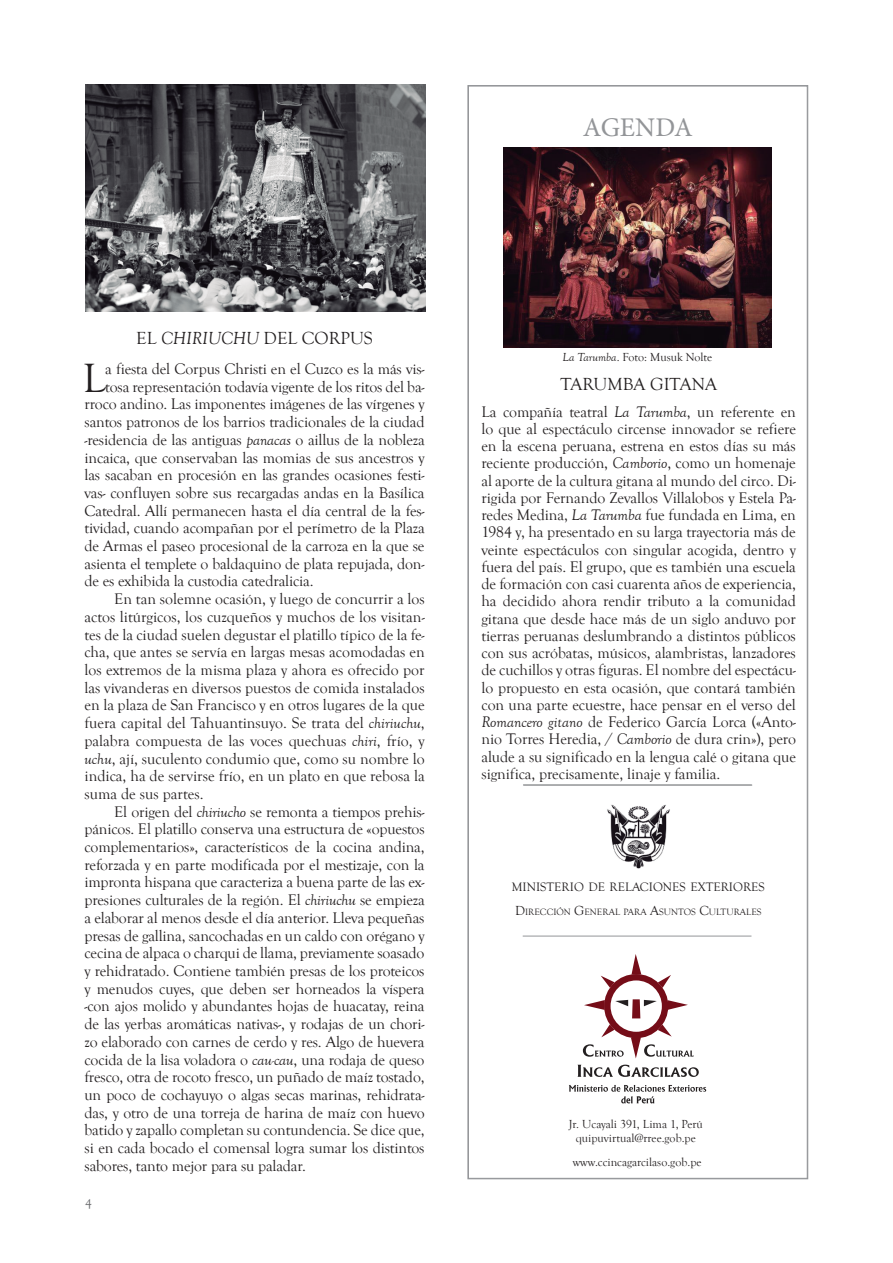
<style>
.page{position:relative;width:893px;height:1263px;background:#fff}
.page>*{position:absolute;margin:0;border:0;box-sizing:border-box;transform-origin:0 0}
.t1{font:42px "Goudy Old Style T";color:#231f20}
.t2{font:27px "Minion Pro";color:#939598}
.t3{font:18px "Goudy Old Style T";color:#231f20}
.t4{font:15.75px/17.2px "Goudy Old Style T";letter-spacing:-.01em;color:#231f20;text-align:justify}
.t5{font:13.5px "Goudy Old Style T";color:#6c6d70}
.t6{font:12.6px "Goudy Old Style T";color:#231f20}
.t7{font:12px/14.4px "Goudy Old Style T";color:#231f20;text-align:center}
.t8{font:9.45px "Goudy Old Style T";color:#231f20}
.s1{font-style:italic}
.s2{font-size:13.5px}
</style>
<div class="page">
<svg style="left:468px;top:85px;width:340px;height:1094px"></svg>
<hr style="left:523px;top:784px;width:229px;height:1px;background:#939598">
<hr style="left:523px;top:936px;width:228px;height:1px;background:#939598">
<svg style="left:583px;top:954px;width:111px;height:104px"></svg>
<svg style="left:577px;top:1065px;width:122px;height:12px"></svg>
<svg style="left:569px;top:1085px;width:137px;height:18px"></svg>
<hr style="left:523px;top:785px;width:229px;height:1px;background:#939598">
<img style="left:587px;top:800px;width:102px;height:72px">
<img style="left:85px;top:85px;width:340px;height:226px">
<img style="left:503px;top:147px;width:269px;height:201px">
<h2 class="t2" style="left:583px;top:109px;width:112px">AGENDA</h2>
<p class="t3" style="left:136px;top:328px;width:238px">EL <span class="s1">CHIRIUCHU</span> DEL CORPUS</p>
<h1 class="t1" style="left:83px;top:355px;width:24px">L</h1>
<p class="t4" style="left:105px;top:361px;width:321px">a fiesta del Corpus Christi en el Cuzco es la más vis-</p>
<p class="t4" style="left:105px;top:378px;width:321px">tosa representación todavía vigente de los ritos del ba-</p>
<p class="t4" style="left:85px;top:396px;width:342px">rroco andino. Las imponentes imágenes de las vírgenes y</p>
<p class="t4" style="left:85px;top:414px;width:342px">santos patronos de los barrios tradicionales de la ciudad</p>
<p class="t4" style="left:85px;top:431px;width:342px">-residencia de las antiguas <span class="s1">panacas</span> o aillus de la nobleza</p>
<p class="t4" style="left:85px;top:449px;width:342px">incaica, que conservaban las momias de sus ancestros y</p>
<p class="t4" style="left:85px;top:467px;width:342px">las sacaban en procesión en las grandes ocasiones festi-</p>
<p class="t4" style="left:85px;top:484px;width:342px">vas- confluyen sobre sus recargadas andas en la Basílica</p>
<p class="t4" style="left:85px;top:502px;width:342px">Catedral. Allí permanecen hasta el día central de la fes-</p>
<p class="t4" style="left:85px;top:520px;width:342px">tividad, cuando acompañan por el perímetro de la Plaza</p>
<p class="t4" style="left:85px;top:538px;width:342px">de Armas el paseo procesional de la carroza en la que se</p>
<p class="t4" style="left:85px;top:555px;width:341px">asienta el templete o baldaquino de plata repujada, don-</p>
<p class="t4" style="left:85px;top:573px;width:231px">de es exhibida la custodia catedralicia.</p>
<p class="t4" style="left:114px;top:591px;width:312px">En tan solemne ocasión, y luego de concurrir a los</p>
<p class="t4" style="left:85px;top:608px;width:342px">actos litúrgicos, los cuzqueños y muchos de los visitan-</p>
<p class="t4" style="left:85px;top:626px;width:342px">tes de la ciudad suelen degustar el platillo típico de la fe-</p>
<p class="t4" style="left:85px;top:644px;width:342px">cha, que antes se servía en largas mesas acomodadas en</p>
<p class="t4" style="left:85px;top:661px;width:342px">los extremos de la misma plaza y ahora es ofrecido por</p>
<p class="t4" style="left:85px;top:679px;width:342px">las vivanderas en diversos puestos de comida instalados</p>
<p class="t4" style="left:85px;top:697px;width:342px">en la plaza de San Francisco y en otros lugares de la que</p>
<p class="t4" style="left:85px;top:715px;width:342px">fuera capital del Tahuantinsuyo. Se trata del <span class="s1">chiriuchu</span>,</p>
<p class="t4" style="left:85px;top:732px;width:342px">palabra compuesta de las voces quechuas <span class="s1">chiri</span>, frío, y</p>
<p class="t4" style="left:85px;top:750px;width:342px"><span class="s1">uchu</span>, ají, suculento condumio que, como su nombre lo</p>
<p class="t4" style="left:85px;top:768px;width:342px">indica, ha de servirse frío, en un plato en que rebosa la</p>
<p class="t4" style="left:85px;top:785px;width:121px">suma de sus partes.</p>
<p class="t4" style="left:114px;top:803px;width:312px">El origen del <span class="s1">chiriucho</span> se remonta a tiempos prehis-</p>
<p class="t4" style="left:85px;top:821px;width:342px">pánicos. El platillo conserva una estructura de «opuestos</p>
<p class="t4" style="left:85px;top:838px;width:342px">complementarios», característicos de la cocina andina,</p>
<p class="t4" style="left:85px;top:856px;width:342px">reforzada y en parte modificada por el mestizaje, con la</p>
<p class="t4" style="left:85px;top:874px;width:342px">impronta hispana que caracteriza a buena parte de las ex-</p>
<p class="t4" style="left:85px;top:892px;width:342px">presiones culturales de la región. El <span class="s1">chiriuchu</span> se empieza</p>
<p class="t4" style="left:85px;top:909px;width:342px">a elaborar al menos desde el día anterior. Lleva pequeñas</p>
<p class="t4" style="left:85px;top:927px;width:342px">presas de gallina, sancochadas en un caldo con orégano y</p>
<p class="t4" style="left:85px;top:945px;width:341px">cecina de alpaca o charqui de llama, previamente soasado</p>
<p class="t4" style="left:85px;top:962px;width:342px">y rehidratado. Contiene también presas de los proteicos</p>
<p class="t4" style="left:85px;top:980px;width:342px">y menudos cuyes, que deben ser horneados la víspera</p>
<p class="t4" style="left:85px;top:998px;width:342px">-con ajos molido y abundantes hojas de huacatay, reina</p>
<p class="t4" style="left:85px;top:1016px;width:342px">de las yerbas aromáticas nativas-, y rodajas de un chori-</p>
<p class="t4" style="left:85px;top:1033px;width:342px">zo elaborado con carnes de cerdo y res. Algo de huevera</p>
<p class="t4" style="left:85px;top:1051px;width:342px">cocida de la lisa voladora o <span class="s1">cau-cau</span>, una rodaja de queso</p>
<p class="t4" style="left:85px;top:1069px;width:342px">fresco, otra de rocoto fresco, un puñado de maíz tostado,</p>
<p class="t4" style="left:85px;top:1086px;width:342px">un poco de cochayuyo o algas secas marinas, rehidrata-</p>
<p class="t4" style="left:85px;top:1104px;width:342px">das, y otro de una torreja de harina de maíz con huevo</p>
<p class="t4" style="left:85px;top:1122px;width:342px">batido y zapallo completan su contundencia. Se dice que,</p>
<p class="t4" style="left:85px;top:1139px;width:342px">si en cada bocado el comensal logra sumar los distintos</p>
<p class="t4" style="left:85px;top:1157px;width:223px">sabores, tanto mejor para su paladar.</p>
<p class="t5" style="left:85px;top:1196px;width:8px">4</p>
<p class="t7" style="left:563px;top:350px;width:151px"><span class="s1">La Tarumba</span>. Foto: Musuk Nolte</p>
<p class="t3" style="left:560px;top:375px;width:158px">TARUMBA GITANA</p>
<p class="t4" style="left:481px;top:403px;width:316px">La compañía teatral <span class="s1">La Tarumba</span>, un referente en lo que al espectáculo circense innovador se refiere en la escena peruana, estrena en estos días su más reciente producción, <span class="s1">Camborio</span>, como un homenaje al aporte de la cultura gitana al mundo del circo. Di&shy;rigida por Fernando Zevallos Villalobos y Estela Pa&shy;redes Medina, <span class="s1">La Tarumba</span> fue fundada en Lima, en 1984 y, ha presentado en su larga trayectoria más de veinte espectáculos con singular acogida, dentro y fuera del país. El grupo, que es también una escuela de formación con casi cuarenta años de experiencia, ha decidido ahora rendir tributo a la comunidad gitana que desde hace más de un siglo anduvo por tierras peruanas deslumbrando a distintos públicos con sus acróbatas, músicos, alambristas, lanzadores de cuchillos y otras figuras. El nombre del espectácu&shy;lo propuesto en esta ocasión, que contará también con una parte ecuestre, hace pensar en el verso del <span class="s1">Romancero gitano</span> de Federico García Lorca («Anto&shy;nio Torres Heredia, / <span class="s1">Camborio</span> de dura crin»), pero alude a su significado en la lengua calé o gitana que significa, precisamente, linaje y familia.</p>
<p class="t6" style="left:512px;top:880px;width:255px">MINISTERIO DE RELACIONES EXTERIORES</p>
<p class="t8" style="left:515px;top:906px;width:248px"><span class="s2">D</span>IRECCIÓN <span class="s2">G</span>ENERAL PARA <span class="s2">A</span>SUNTOS <span class="s2">C</span>ULTURALES</p>
<p class="t7" style="left:569px;top:1117px;width:135px">Jr. Ucayali 391, Lima 1, Perú quipuvirtual@rree.gob.pe</p>
<p class="t7" style="left:573px;top:1155px;width:130px">www.ccincagarcilaso.gob.pe</p>
</div>
